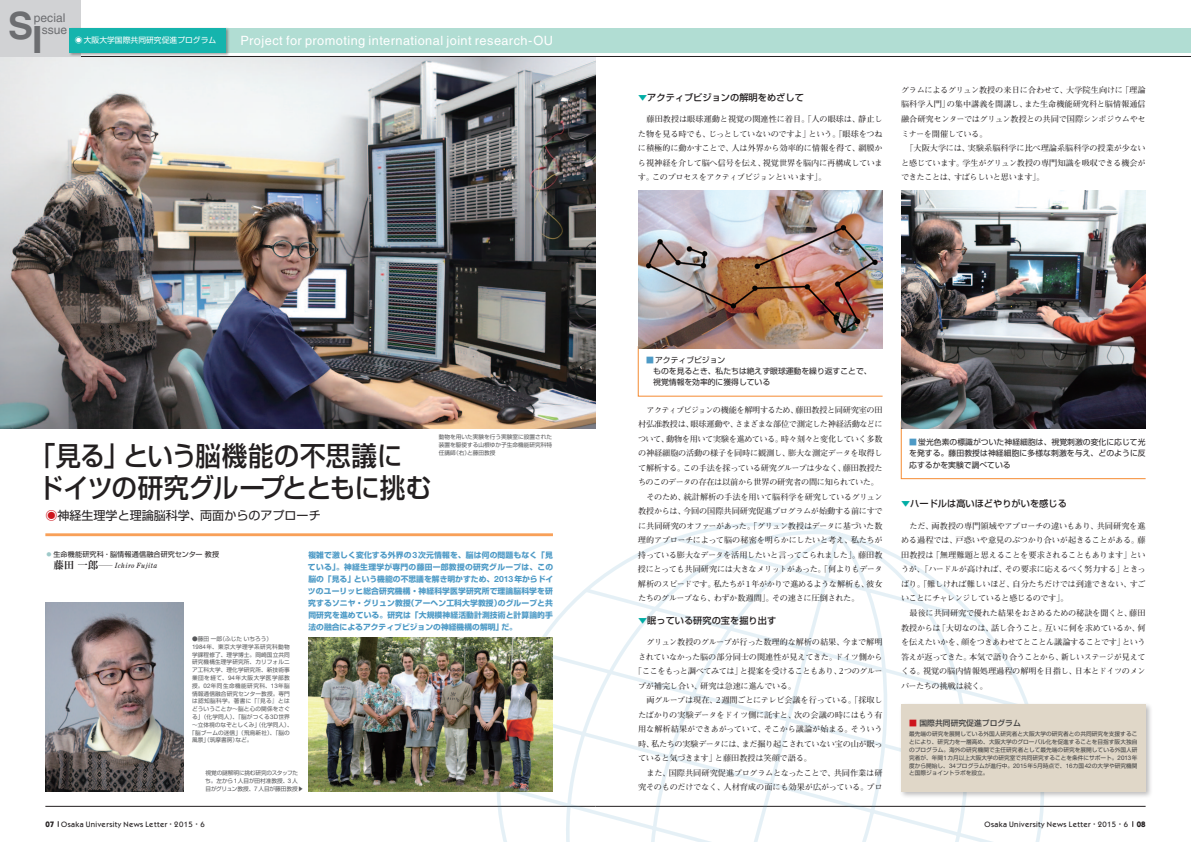
<style>
.page{position:relative;width:1191px;height:842px;background:#fff}
.page>*{position:absolute;margin:0;border:0;box-sizing:border-box;transform-origin:0 0}
.t1{font:700 37.6px "Helvetica";color:#6c6d70}
.t2{font:500 26.9px/31.2px "Shin Go Pro";letter-spacing:-.015em;color:#231f20;scale:.95 1}
.t3{font:12.8px "Helvetica";letter-spacing:.035em;color:#fff}
.t4{font:12px "Shin Go Pro";color:#231f20}
.t5{font:12px "Helvetica";color:#6c6d70}
.t6{font:500 9.2px "Shin Go Pro";color:#231f20}
.t7{font:700 8.1px/14.5px "Futo Min A101 Pro";letter-spacing:-.035em;color:#231f20;text-align:justify}
.t8{font:700 8.1px "Futo Min A101 Pro";letter-spacing:-.055em;color:#231f20}
.t9{font:700 8.1px "Futo Min A101 Pro";color:#231f20}
.t10{font:700 8.1px "Futo Min A101 Pro";letter-spacing:-.06em;color:#231f20}
.t11{font:700 8.1px "Futo Min A101 Pro";letter-spacing:-.01em;color:#231f20}
.t12{font:700 7.8px/12px "Shin Go Pro";color:#4d9ac6;text-align:justify}
.t13{font:7.8px/11.3px "Shin Go Pro";color:#231f20}
.t14{font:500 7.8px "Itc Kabel";letter-spacing:.05em;color:#231f20}
.t15{font:7.8px "Shin Go Pro";color:#fff}
.t16{font:500 7.8px "Shin Go Pro";color:#3e3e3f}
.t17{font:7.1px "Shin Go Pro";letter-spacing:.02em;color:#231f20}
.t18{font:italic 7.1px "Century Old Style Std";letter-spacing:.065em;color:#231f20}
.t19{font:5.7px/7.8px "Shin Go Pro";letter-spacing:.015em;color:#57585a;text-align:justify}
.t20{font:5.7px/7.8px "Shin Go Pro";letter-spacing:.005em;color:#3e3e3f;text-align:justify}
.t21{font:5.7px "Shin Go Pro";letter-spacing:.06em;color:#57585a}
.t22{font:5.7px "Shin Go Pro";letter-spacing:.07em;color:#57585a}
.t23{font:5.7px "Shin Go Pro";letter-spacing:.08em;color:#57585a}
.t24{font:5.7px "Shin Go Pro";letter-spacing:.055em;color:#57585a}
.s1{color:#cd151d}
.s2{color:#9ec9c9}
.s3{font-family:"Ryumin Pro";font-weight:700;font-style:normal;font-size:10.6px}
.s4{font-family:"Ryumin Pro";font-weight:700;font-style:normal}
.s5{font-family:"Helvetica Neue";font-size:6.2px}
.s6{font-family:"Helvetica Neue";font-size:8.6px}
.s7{color:#00ada5}
.s8{color:#4d9ac6}
.s9{font-family:"Garamond";font-weight:300;font-size:9.4px}
.s10{font-weight:700;font-size:7.9px}
.s11{font-family:"Shin Go Pro";font-weight:400}
</style>
<div class="page">
<hr style="left:45px;top:806px;width:550px;height:1px;background:#231f20">
<hr style="left:595px;top:806px;width:550px;height:1px;background:#231f20">
<svg style="left:496px;top:522px;width:548px;height:320px"></svg>
<img style="left:0;top:57px;width:595px;height:371px">
<div style="left:0;top:28px;width:1191px;height:25px;background:#b1ddd3"></div>
<hr style="left:0;top:56px;width:1191px;height:1px;background:#231f20">
<div style="left:0;top:0;width:80px;height:57px;background:#d1d2d4"></div>
<div style="left:68px;top:27px;width:162px;height:30px;background:#231f20;opacity:.4"></div>
<div style="left:69px;top:28px;width:157px;height:25px;background:#15b4ad"></div>
<hr style="left:45px;top:533px;width:508px;height:3px;background:#f8a058">
<img style="left:45px;top:602px;width:139px;height:189px">
<div style="left:899px;top:702px;width:254px;height:97px;background:#231f20;opacity:.3"></div>
<div style="left:901px;top:704px;width:244px;height:87px;background:#e0d7c8"></div>
<img style="left:308px;top:638px;width:245px;height:153px">
<svg style="left:638px;top:346px;width:245px;height:51px"></svg>
<svg style="left:900px;top:421px;width:246px;height:58px"></svg>
<img style="left:638px;top:190px;width:244px;height:159px">
<img style="left:901px;top:190px;width:244px;height:238px">
<h1 class="t1" style="left:8px;top:3px;width:27px">S</h1>
<h3 class="t5" style="left:34px;top:10px;width:33px">pecial</h3>
<h1 class="t1" style="left:32px;top:17px;width:12px">I</h1>
<h3 class="t5" style="left:42px;top:23px;width:27px">ssue</h3>
<p class="t15" style="left:75px;top:34px;width:143px">◉ 大阪大学国際共同研究促進プログラム</p>
<h3 class="t3" style="left:240px;top:33px;width:314px">Project for promoting international joint research-OU</h3>
<h2 class="t2" style="left:38px;top:437px;width:415px;text-indent:-8px">「見る」という脳機能の不思議にドイツの研究グループとともに挑む</h2>
<h3 class="t4" style="left:45px;top:505px;width:277px"><span class="s1">◉</span>神経生理学と理論脳科学、両面からのアプローチ</h3>
<p class="t19" style="left:439px;top:433px;width:115px">動物を用いた実験を行う実験室に設置された装置を駆使する山根ゆか子生命機能研究科特任講師（右）と藤田教授</p>
<p class="t17" style="left:45px;top:548px;width:175px"><span class="s2">●</span>生命機能研究科・脳情報通信融合研究センター教授</p>
<p class="t18" style="left:53px;top:560px;width:105px"><span class="s3">藤田一郎</span><span class="s4">─</span>Ichiro Fujita</p>
<p class="t19" style="left:192px;top:634px;width:82px">●藤田一郎（ふじたいちろう）</p>
<p class="t21" style="left:192px;top:642px;width:99px"><span class="s5">1984</span>年、東京大学理学系研究科動物</p>
<p class="t19" style="left:192px;top:650px;width:99px">学課程修了、理学博士。岡崎国立共同</p>
<p class="t19" style="left:192px;top:658px;width:99px">研究機構生理学研究所、カリフォルニ</p>
<p class="t19" style="left:192px;top:665px;width:99px">ア工科大学、理化学研究所、新技術事</p>
<p class="t23" style="left:192px;top:673px;width:99px">業団を経て、<span class="s5">94</span>年大阪大学医学部教</p>
<p class="t22" style="left:192px;top:681px;width:99px">授。<span class="s5">02</span>年同生命機能研究科、<span class="s5">13</span>年脳</p>
<p class="t19" style="left:192px;top:689px;width:99px">情報通信融合研究センター教授。専門</p>
<p class="t24" style="left:192px;top:697px;width:99px">は認知脳科学。著書に「『見る』とは</p>
<p class="t19" style="left:192px;top:704px;width:99px">どういうことか～脳と心の関係をさぐ</p>
<p class="t19" style="left:192px;top:712px;width:99px">る」（化学同人）、「脳がつくる<span class="s5">3D</span>世界</p>
<p class="t19" style="left:192px;top:720px;width:102px">～立体視のなぞとしくみ」（化学同人）、</p>
<p class="t19" style="left:189px;top:728px;width:102px">「脳ブームの迷信」（飛鳥新社）、「脳の</p>
<p class="t19" style="left:192px;top:736px;width:62px">風景」（筑摩書房）など。</p>
<p class="t12" style="left:308px;top:548px;width:247px">複雑で激しく変化する外界の<span class="s6">3</span>次元情報を、脳は何の問題もなく「見ている」。神経生理学が専門の藤田一郎教授の研究グループは、この脳の「見る」という機能の不思議を解き明かすため、<span class="s6">2013</span>年からドイツのユーリッヒ総合研究機構・神経科学医学研究所で理論脳科学を研究するソニヤ・グリュン教授（アーヘン工科大学教授）のグループと共同研究を進めている。研究は「大規模神経活動計測技術と計算論的手法の融合によるアクティブビジョンの神経機構の解明」だ。</p>
<p class="t19" style="left:205px;top:768px;width:94px">視覚の謎解明に挑む研究のスタッフたち。左から<span class="s5">1</span>人目が田村准教授、<span class="s5">3</span>人目がグリュン教授、<span class="s5">7</span>人目が藤田教授</p>
<p class="t19" style="left:305px;top:786px;width:7px;rotate:90deg">▲</p>
<p class="t6" style="left:638px;top:90px;width:167px"><span class="s7">▼</span>アクティブビジョンの解明をめざして</p>
<p class="t7" style="left:638px;top:111px;width:246px;text-indent:9px">藤田教授は眼球運動と視覚の関連性に着目。「人の眼球は、静止した物を見る時でも、じっとしていないのですよ」という。「眼球をつねに積極的に動かすことで、人は外界から効率的に情報を得て、網膜から視神経を介して脳へ信号を伝え、視覚世界を脳内に再構成しています。このプロセスをアクティブビジョンといいます」。</p>
<p class="t7" style="left:901px;top:82px;width:246px">グラムによるグリュン教授の来日に合わせて、大学院生向けに「理論</p>
<p class="t9" style="left:901px;top:98px;width:246px">脳科学入門」の集中講義を開講し、また生命機能研究科と脳情報通信</p>
<p class="t7" style="left:901px;top:111px;width:246px">融合研究センターではグリュン教授との共同で国際シンポジウムやセ</p>
<p class="t7" style="left:901px;top:125px;width:88px">ミナーを開催している。</p>
<p class="t9" style="left:905px;top:142px;width:242px">「大阪大学には、実験系脳科学に比べ理論系脳科学の授業が少ない</p>
<p class="t7" style="left:901px;top:154px;width:246px">と感じています。学生がグリュン教授の専門知識を吸収できる機会が</p>
<p class="t7" style="left:901px;top:169px;width:145px">できたことは、すばらしいと思います」。</p>
<p class="t13" style="left:653px;top:353px;width:220px;text-indent:-7px"><span class="s8">■</span>アクティブビジョン<br>ものを見るとき、私たちは絶えず眼球運動を繰り返すことで、視覚情報を効率的に獲得している</p>
<p class="t8" style="left:646px;top:403px;width:237px">アクティブビジョンの機能を解明するため、藤田教授と同研究室の田</p>
<p class="t7" style="left:638px;top:416px;width:246px">村弘准教授は、眼球運動や、さまざまな部位で測定した神経活動などに</p>
<p class="t7" style="left:638px;top:430px;width:246px">ついて、動物を用いて実験を進めている。時々刻々と変化していく多数</p>
<p class="t11" style="left:638px;top:447px;width:246px">の神経細胞の活動の様子を同時に観測し、膨大な測定データを取得し</p>
<p class="t7" style="left:638px;top:459px;width:246px">て解析する。この手法を採っている研究グループは少なく、藤田教授た</p>
<p class="t7" style="left:638px;top:474px;width:242px">ちのこのデータの存在は以前から世界の研究者の間に知られていた。</p>
<p class="t7" style="left:646px;top:488px;width:237px">そのため、統計解析の手法を用いて脳科学を研究しているグリュン</p>
<p class="t7" style="left:638px;top:503px;width:246px">教授からは、今回の国際共同研究促進プログラムが始動する前にすで</p>
<p class="t7" style="left:638px;top:517px;width:246px">に共同研究のオファーがあった。「グリュン教授はデータに基づいた数</p>
<p class="t7" style="left:638px;top:532px;width:246px">理的アプローチによって脳の秘密を明らかにしたいと考え、私たちが</p>
<p class="t8" style="left:638px;top:548px;width:246px">持っている膨大なデータを活用したいと言ってこられました」。藤田教</p>
<p class="t7" style="left:638px;top:561px;width:246px">授にとっても共同研究には大きなメリットがあった。「何よりもデータ</p>
<p class="t8" style="left:638px;top:577px;width:246px">解析のスピードです。私たちが <span class="s9">1</span>年がかりで進めるような解析も、彼女</p>
<p class="t7" style="left:638px;top:590px;width:223px">たちのグループなら、わずか数週間」。その速さに圧倒された。</p>
<p class="t6" style="left:638px;top:613px;width:140px"><span class="s7">▼</span>眠っている研究の宝を掘り出す</p>
<p class="t7" style="left:646px;top:634px;width:237px">グリュン教授のグループが行った数理的な解析の結果、今まで解明</p>
<p class="t7" style="left:638px;top:648px;width:246px">されていなかった脳の部分同士の関連性が見えてきた。ドイツ側から</p>
<p class="t10" style="left:634px;top:665px;width:250px">「ここをもっと調べてみては」と提案を受けることもあり、<span class="s9">2</span>つのグルー</p>
<p class="t7" style="left:638px;top:677px;width:160px">プが補完し合い、研究は急速に進んでいる。</p>
<p class="t7" style="left:646px;top:692px;width:238px">両グループは現在、<span class="s9">2</span>週間ごとにテレビ会議を行っている。「採取し</p>
<p class="t7" style="left:638px;top:706px;width:246px">たばかりの実験データをドイツ側に託すと、次の会議の時にはもう有</p>
<p class="t7" style="left:638px;top:721px;width:246px">用な解析結果ができあがっていて、そこから議論が始まる。そういう</p>
<p class="t7" style="left:638px;top:735px;width:246px">時、私たちの実験データには、まだ掘り起こされていない宝の山が眠っ</p>
<p class="t7" style="left:638px;top:750px;width:175px">ていると気づきます」と藤田教授は笑顔で語る。</p>
<p class="t7" style="left:646px;top:764px;width:237px">また、国際共同研究促進プログラムとなったことで、共同作業は研</p>
<p class="t7" style="left:638px;top:779px;width:246px">究そのものだけでなく、人材育成の面にも効果が広がっている。プロ</p>
<p class="t13" style="left:909px;top:435px;width:238px;text-align:justify"><span class="s8">■</span>蛍光色素の標識がついた神経細胞は、視覚刺激の変化に応じて光を発する。藤田教授は神経細胞に多様な刺激を与え、どのように反応するかを実験で調べている</p>
<p class="t6" style="left:901px;top:496px;width:167px"><span class="s7">▼</span>ハードルは高いほどやりがいを感じる</p>
<p class="t7" style="left:901px;top:517px;width:246px;text-indent:9px">ただ、両教授の専門領域やアプローチの違いもあり、共同研究を進める過程では、戸惑いや意見のぶつかり合いが起きることがある。藤田教授は「無理難題と思えることを要求されることもあります」というが、「ハードルが高ければ、その要求に応えるべく努力する」ときっぱり。「難しければ難しいほど、自分たちだけでは到達できない、すごいことにチャレンジしていると感じるのです」。</p>
<p class="t7" style="left:901px;top:605px;width:246px;text-indent:9px">最後に共同研究で優れた結果をおさめるための秘訣を聞くと、藤田教授からは「大切なのは、話し合うこと。互いに何を求めているか、何を伝えたいかを、顔をつきあわせてとことん議論することです」という答えが返ってきた。本気で語り合うことから、新しいステージが見えてくる。視覚の脳内情報処理過程の解明を目指し、日本とドイツのメンバーたちの挑戦は続く。</p>
<p class="t16" style="left:909px;top:716px;width:113px"><span class="s1">■</span> 国際共同研究促進プログラム</p>
<p class="t20" style="left:909px;top:730px;width:230px">最先端の研究を展開している外国人研究者と大阪大学の研究者との共同研究を支援することにより、研究力を一層高め、大阪大学のグローバル化を促進することを目指す阪大独自のプログラム。海外の研究機関で主任研究者として最先端の研究を展開している外国人研究者が、年間<span class="s5">1</span>カ月以上大阪大学の研究室で共同研究することを条件にサポート。<span class="s5">2013</span>年度から開始し、<span class="s5">34</span>プログラムが進行中。<span class="s5">2015</span>年<span class="s5">5</span>月時点で、<span class="s5">16</span>カ国<span class="s5">42</span>の大学や研究機関と国際ジョイントラボを設立。</p>
<p class="t14" style="left:45px;top:819px;width:161px"><span class="s10">07</span> Osaka University News Letter<span class="s11">・</span>2015<span class="s11">・</span>6</p>
<p class="t14" style="left:984px;top:819px;width:162px">Osaka University News Letter<span class="s11">・</span>2015<span class="s11">・</span>6 <span class="s10">08</span></p>
</div>
